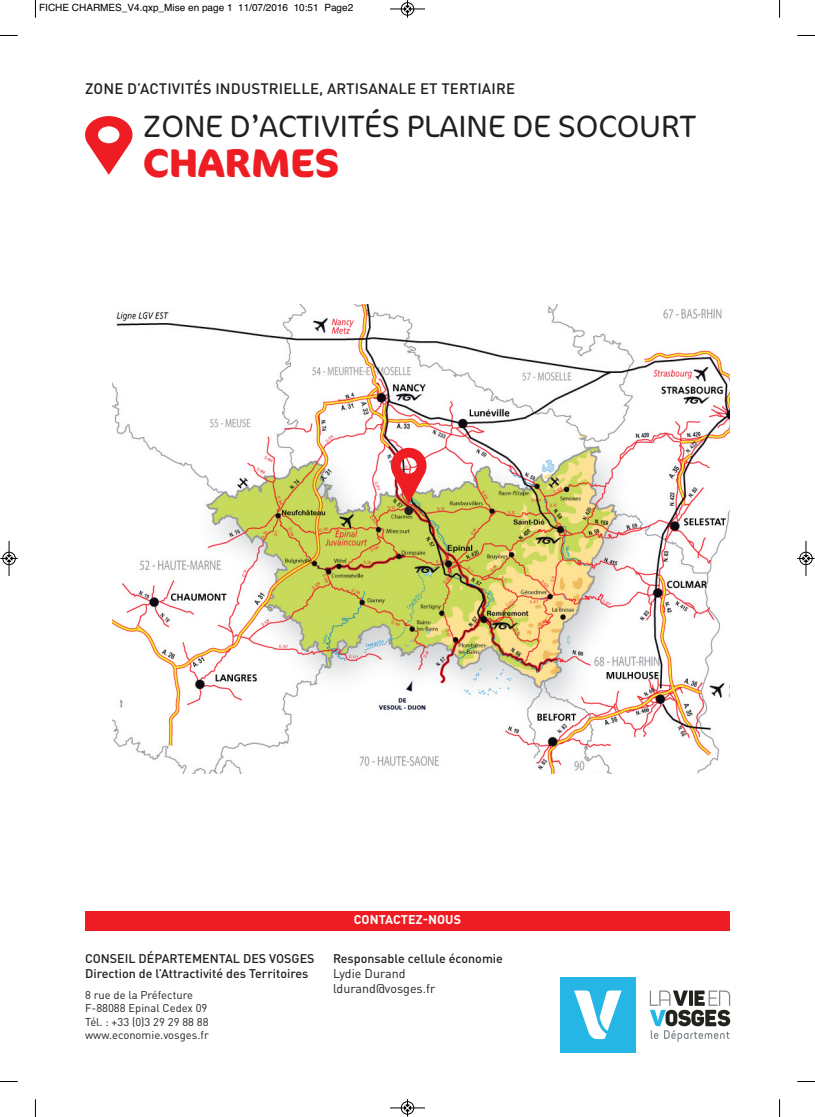
<style>
.page{position:relative;width:815px;height:1117px;background:#fff}
.page>*{position:absolute;margin:0;border:0;box-sizing:border-box;transform-origin:0 0}
.t1{font:700 40px "Cocon";color:#ee1d23}
.t2{font:300 31.25px "Cocon";color:#231f20}
.t3{font:500 15px "DIN Pro";letter-spacing:.01em;color:#231f20}
.t4{font:500 12.5px/15px "DIN Pro";color:#231f20}
.t5{font:12.5px/15px "DIN Pro";color:#231f20}
.t6{font:700 12.5px "DIN Pro";letter-spacing:.01em;color:#fff}
.t7{font:11.25px/13.5px "DIN Pro";color:#231f20}
.t8{font:10px "Helvetica";color:#000}
</style>
<div class="page">
<div style="left:85px;top:911px;width:645px;height:19px;background:#ee1d23"></div>
<svg style="left:650px;top:990px;width:80px;height:51px"></svg>
<div style="left:560px;top:976px;width:76px;height:76px;background:#26b6e6"></div>
<svg style="left:574px;top:990px;width:48px;height:48px"></svg>
<svg style="left:85px;top:116px;width:47px;height:59px"></svg>
<img style="left:112px;top:305px;width:618px;height:467px">
<svg style="left:391px;top:447px;width:36px;height:56px"></svg>
<div style="left:404px;top:506px;width:9px;height:9px;background:#231f20;border-radius:50%"></div>
<svg style="left:35px;top:0;width:1px;height:18px"></svg>
<svg style="left:0;top:35px;width:18px;height:1px"></svg>
<svg style="left:779px;top:0;width:1px;height:18px"></svg>
<svg style="left:797px;top:35px;width:18px;height:1px"></svg>
<svg style="left:35px;top:1099px;width:1px;height:17px"></svg>
<svg style="left:779px;top:1099px;width:1px;height:17px"></svg>
<div style="left:401px;top:2px;width:13px;height:14px;border:1px solid #fff;border-radius:50%"></div>
<hr style="left:390px;top:9px;width:35px;height:1px;background:#000">
<div style="left:401px;top:3px;width:13px;height:12px;border:1px solid #000;border-radius:50%"></div>
<svg style="left:404px;top:0;width:7px;height:18px"></svg>
<div style="left:401px;top:1100px;width:13px;height:14px;border:1px solid #fff;border-radius:50%"></div>
<hr style="left:390px;top:1107px;width:35px;height:1px;background:#000">
<div style="left:401px;top:1101px;width:13px;height:12px;border:1px solid #000;border-radius:50%"></div>
<svg style="left:404px;top:1099px;width:7px;height:17px"></svg>
<div style="left:2px;top:551px;width:14px;height:14px;border:1px solid #fff;border-radius:50%"></div>
<hr style="left:9px;top:541px;width:1px;height:35px;background:#000">
<div style="left:3px;top:552px;width:12px;height:12px;border:1px solid #000;border-radius:50%"></div>
<svg style="left:0;top:555px;width:18px;height:6px"></svg>
<div style="left:799px;top:551px;width:14px;height:14px;border:1px solid #fff;border-radius:50%"></div>
<hr style="left:806px;top:541px;width:1px;height:35px;background:#000">
<div style="left:800px;top:552px;width:12px;height:12px;border:1px solid #000;border-radius:50%"></div>
<svg style="left:797px;top:555px;width:18px;height:6px"></svg>
<p class="t8" style="left:39px;top:2px;width:316px">FICHE CHARMES_V4.qxp_Mise en page 1 11/07/2016 10:51 Page2</p>
<p class="t3" style="left:85px;top:83px;width:431px">ZONE D’ACTIVITÉS INDUSTRIELLE, ARTISANALE ET TERTIAIRE</p>
<h2 class="t2" style="left:143px;top:108px;width:555px">ZONE D’ACTIVITÉS PLAINE DE SOCOURT</h2>
<h1 class="t1" style="left:143px;top:140px;width:198px">CHARMES</h1>
<p class="t4" style="left:85px;top:951px;width:231px">CONSEIL DÉPARTEMENTAL DES VOSGES<br>Direction de l’Attractivité des Territoires</p>
<p class="t7" style="left:85px;top:988px;width:125px">8 rue de la Préfecture<br>F-88088 Epinal Cedex 09<br>Tél. : +33 (0)3 29 29 88 88 www.economie.vosges.fr</p>
<p class="t6" style="left:354px;top:915px;width:109px">CONTACTEZ-NOUS</p>
<p class="t4" style="left:333px;top:951px;width:171px">Responsable cellule économie</p>
<p class="t5" style="left:333px;top:966px;width:104px">Lydie Durand ldurand@vosges.fr</p>
</div>
